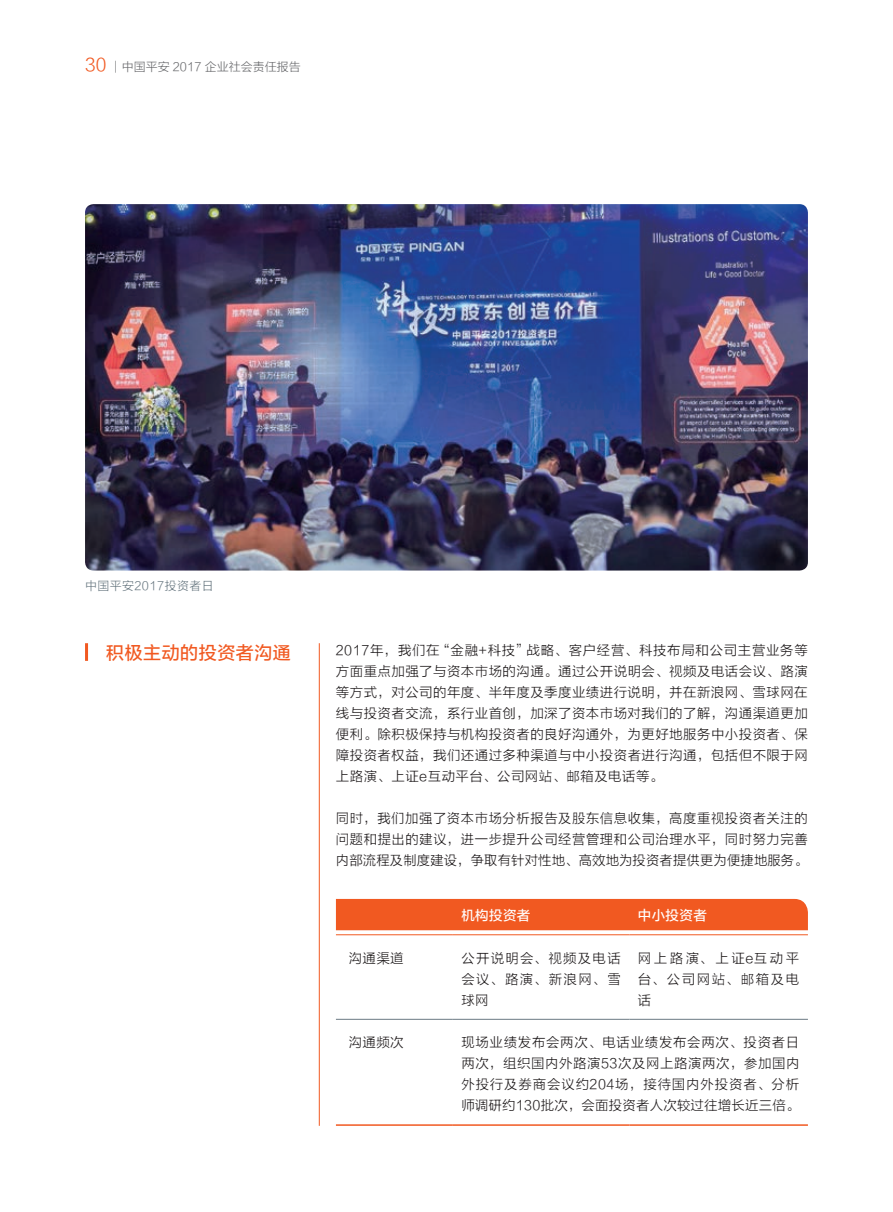
<style>
.page{position:relative;width:893px;height:1212px;background:#fff}
.page>*{position:absolute;margin:0;border:0;box-sizing:border-box;transform-origin:0 0}
.t1{font:18px "FZLTZHUNHK GBK1 0";letter-spacing:.03em;color:#f15921}
.t2{font:13.5px/21px "FZLTXHK";letter-spacing:.03em;color:#231f20;text-align:justify}
.t3{font:13.5px "FZLTZHUNHK GBK1 0";letter-spacing:.03em;color:#fff}
.t4{font:12px "FZLTXHK";color:#6c6d70}
.t5{font:12px "FZLTXHK";letter-spacing:.03em;color:#6b7a83}
.s1{font-size:18px;color:#f15921}
</style>
<div class="page">
<img style="left:85px;top:204px;width:723px;height:366px">
<hr style="left:85px;top:643px;width:3px;height:18px;background:#f15921">
<hr style="left:319px;top:643px;width:1px;height:483px;background:#f15921">
<div style="left:336px;top:899px;width:472px;height:31px;background:#f15921"></div>
<hr style="left:336px;top:934px;width:117px;height:1px;background:#f15921">
<hr style="left:453px;top:934px;width:176px;height:1px;background:#f15921">
<hr style="left:629px;top:934px;width:179px;height:1px;background:#f15921">
<hr style="left:336px;top:1019px;width:117px;height:1px;background:#6b7a83">
<hr style="left:453px;top:1019px;width:176px;height:1px;background:#6b7a83">
<hr style="left:629px;top:1019px;width:179px;height:1px;background:#6b7a83">
<hr style="left:336px;top:1124px;width:117px;height:2px;background:#f15921">
<hr style="left:453px;top:1124px;width:176px;height:2px;background:#f15921">
<hr style="left:629px;top:1124px;width:179px;height:2px;background:#f15921">
<p class="t4" style="left:85px;top:60px;width:217px"><span class="s1">30</span> │中国平安 2017 企业社会责任报告</p>
<p class="t5" style="left:85px;top:580px;width:130px">中国平安2017投资者日</p>
<h1 class="t1" style="left:106px;top:642px;width:186px">积极主动的投资者沟通</h1>
<p class="t2" style="left:336px;top:640px;width:473px">2017年，我们在“金融+科技”战略、客户经营、科技布局和公司主营业务等方面重点加强了与资本市场的沟通。通过公开说明会、视频及电话会议、路演等方式，对公司的年度、半年度及季度业绩进行说明，并在新浪网、雪球网在线与投资者交流，系行业首创，加深了资本市场对我们的了解，沟通渠道更加便利。除积极保持与机构投资者的良好沟通外，为更好地服务中小投资者、保障投资者权益，我们还通过多种渠道与中小投资者进行沟通，包括但不限于网上路演、上证e互动平台、公司网站、邮箱及电话等。</p>
<p class="t2" style="left:336px;top:808px;width:473px">同时，我们加强了资本市场分析报告及股东信息收集，高度重视投资者关注的问题和提出的建议，进一步提升公司经营管理和公司治理水平，同时努力完善内部流程及制度建设，争取有针对性地、高效地为投资者提供更为便捷地服务。</p>
<p class="t3" style="left:461px;top:908px;width:71px">机构投资者</p>
<p class="t3" style="left:638px;top:908px;width:71px">中小投资者</p>
<p class="t2" style="left:349px;top:948px;width:57px">沟通渠道</p>
<p class="t2" style="left:461px;top:948px;width:161px">公开说明会、视频及电话会议、路演、新浪网、雪球网</p>
<p class="t2" style="left:638px;top:948px;width:163px">网上路演、上证e互动平台、公司网站、邮箱及电话</p>
<p class="t2" style="left:349px;top:1032px;width:57px">沟通频次</p>
<p class="t2" style="left:461px;top:1032px;width:340px">现场业绩发布会两次、电话业绩发布会两次、投资者日两次，组织国内外路演53次及网上路演两次，参加国内外投行及券商会议约204场，接待国内外投资者、分析师调研约130批次，会面投资者人次较过往增长近三倍。</p>
</div>
